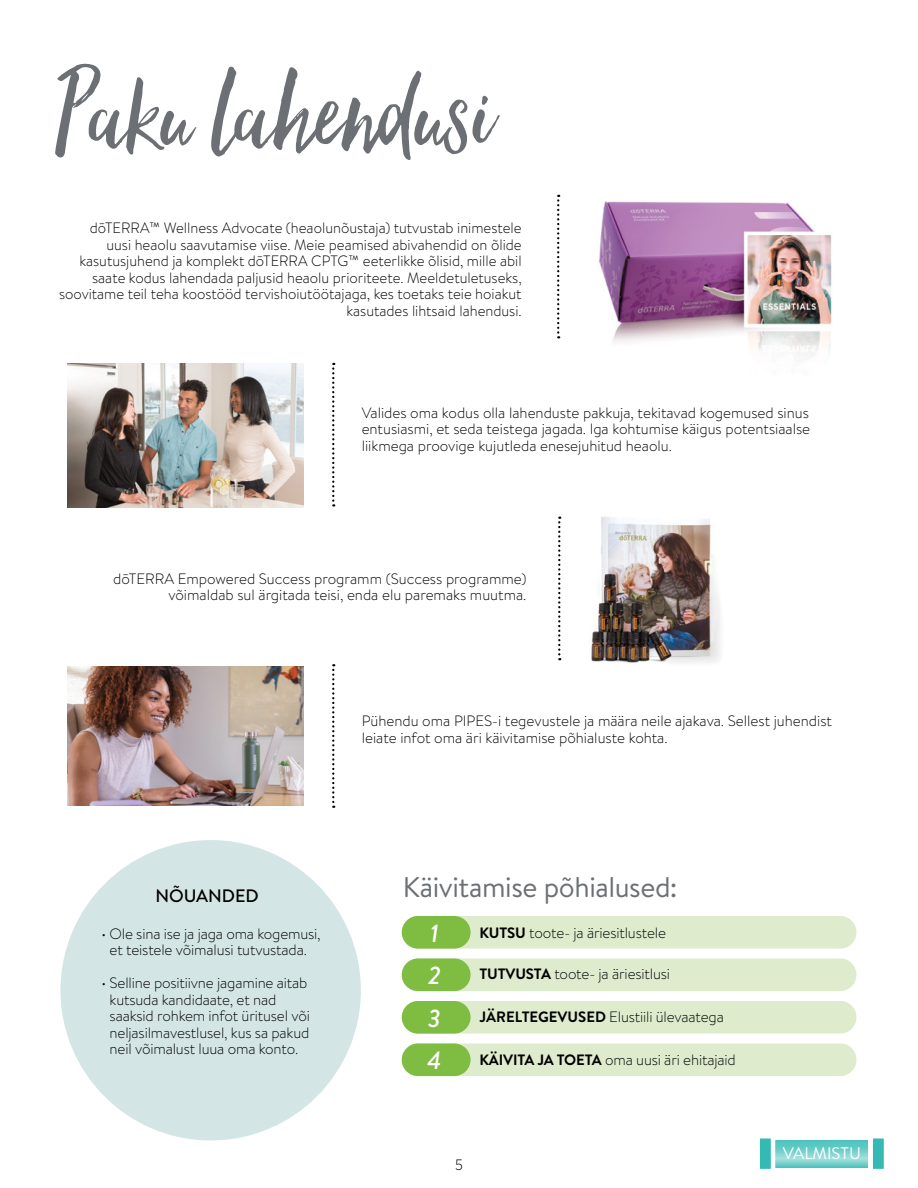
<style>
.page{position:relative;width:918px;height:1188px;background:#fff}
.page>*{position:absolute;margin:0;border:0;box-sizing:border-box;transform-origin:0 0}
.t1{font:132px "Hello Beautiful";color:#6c7074}
.t2{font:28.5px "Brandon Text";letter-spacing:-.015em;color:#6c7074}
.t3{font:italic 500 24.75px/42.5px "Brandon Text";color:#fff;text-align:justify}
.t4{font:500 18px "Brandon Text";letter-spacing:-.005em;color:#000}
.t5{font:16.8px "Brandon Text";color:#fff}
.t6{font:300 15px/16.5px "Brandon Text";color:#000;text-align:right}
.t7{font:300 15px "Gotham Narrow";color:#000}
.s1{font-weight:700}
</style>
<div class="page">
<div style="left:60px;top:840px;width:301px;height:300px;background:#d3e6e5;border-radius:50%"></div>
<svg style="left:332px;top:363px;width:2px;height:144px"></svg>
<svg style="left:332px;top:664px;width:2px;height:144px"></svg>
<svg style="left:557px;top:195px;width:2px;height:143px"></svg>
<svg style="left:558px;top:517px;width:2px;height:143px"></svg>
<div style="left:402px;top:916px;width:454px;height:33px;background:#deebcd;border-radius:16px"></div>
<div style="left:402px;top:916px;width:69px;height:33px;background:#7fbc42;border-radius:16px"></div>
<div style="left:402px;top:959px;width:454px;height:32px;background:#deebcd;border-radius:16px"></div>
<div style="left:402px;top:959px;width:69px;height:32px;background:#7fbc42;border-radius:16px"></div>
<div style="left:402px;top:1001px;width:454px;height:33px;background:#deebcd;border-radius:16px"></div>
<div style="left:402px;top:1001px;width:69px;height:33px;background:#7fbc42;border-radius:16px"></div>
<div style="left:402px;top:1044px;width:454px;height:32px;background:#deebcd;border-radius:16px"></div>
<div style="left:402px;top:1044px;width:69px;height:32px;background:#7fbc42;border-radius:16px"></div>
<img style="left:68px;top:666px;width:236px;height:140px">
<svg style="left:775px;top:1140px;width:93px;height:27px;background:#73cfcb"></svg>
<div style="left:755px;top:1134px;width:20px;height:39px;background:#33bab3;border:4px solid #fff"></div>
<div style="left:868px;top:1134px;width:20px;height:39px;background:#33bab3;border:4px solid #fff"></div>
<img style="left:591px;top:517px;width:129px;height:146px">
<img style="left:599px;top:201px;width:233px;height:155px">
<img style="left:68px;top:364px;width:235px;height:144px">
<h1 class="t1" style="left:54px;top:40px;width:439px">Paku lahendusi</h1>
<p class="t6" style="left:59px;top:219px;width:464px">dōTERRA™ Wellness Advocate (heaolunõustaja) tutvustab inimestele<br>uusi heaolu saavutamise viise. Meie peamised abivahendid on õlide kasutusjuhend ja komplekt dōTERRA CPTG™ eeterlikke õlisid, mille abil saate kodus lahendada paljusid heaolu prioriteete. Meeldetuletuseks, soovitame teil teha koostööd tervishoiutöötajaga, kes toetaks teie hoiakut kasutades lihtsaid lahendusi.</p>
<p class="t6" style="left:362px;top:404px;width:450px;text-align:justify">Valides oma kodus olla lahenduste pakkuja, tekitavad kogemused sinus entusiasmi, et seda teistega jagada. Iga kohtumise käigus potentsiaalse liikmega proovige kujutleda enesejuhitud heaolu.</p>
<p class="t6" style="left:113px;top:570px;width:415px">dōTERRA Empowered Success programm (Success programme) võimaldab sul ärgitada teisi, enda elu paremaks muutma.</p>
<p class="t6" style="left:362px;top:712px;width:472px;text-align:left">Pühendu oma PIPES-i tegevustele ja määra neile ajakava. Sellest juhendist leiate infot oma äri käivitamise põhialuste kohta.</p>
<p class="t4" style="left:156px;top:884px;width:105px">NÕUANDED</p>
<p class="t6" style="left:102px;top:925px;width:221px;text-align:center">• Ole sina ise ja jaga oma kogemusi, et teistele võimalusi tutvustada.</p>
<p class="t6" style="left:110px;top:974px;width:202px;text-align:left;text-indent:-8px">• Selline positiivne jagamine aitab kutsuda kandidaate, et nad saaksid rohkem infot üritusel või neljasilmavestlusel, kus sa pakud neil võimalust luua oma konto.</p>
<h2 class="t2" style="left:403px;top:868px;width:276px">Käivitamise põhialused:</h2>
<h3 class="t3" style="left:427px;top:911px;width:16px">1<br>2<br>3<br>4</h3>
<p class="t6" style="left:480px;top:924px;width:188px"><span class="s1">KUTSU</span> toote- ja äriesitlustele</p>
<p class="t6" style="left:480px;top:965px;width:192px"><span class="s1">TUTVUSTA</span> toote- ja äriesitlusi</p>
<p class="t6" style="left:480px;top:1008px;width:246px"><span class="s1">JÄRELTEGEVUSED</span> Elustiili ülevaatega</p>
<p class="t6" style="left:480px;top:1052px;width:258px"><span class="s1">KÄIVITA JA TOETA</span> oma uusi äri ehitajaid</p>
<p class="t7" style="left:455px;top:1155px;width:9px">5</p>
<p class="t5" style="left:783px;top:1142px;width:80px">VALMISTU</p>
</div>
